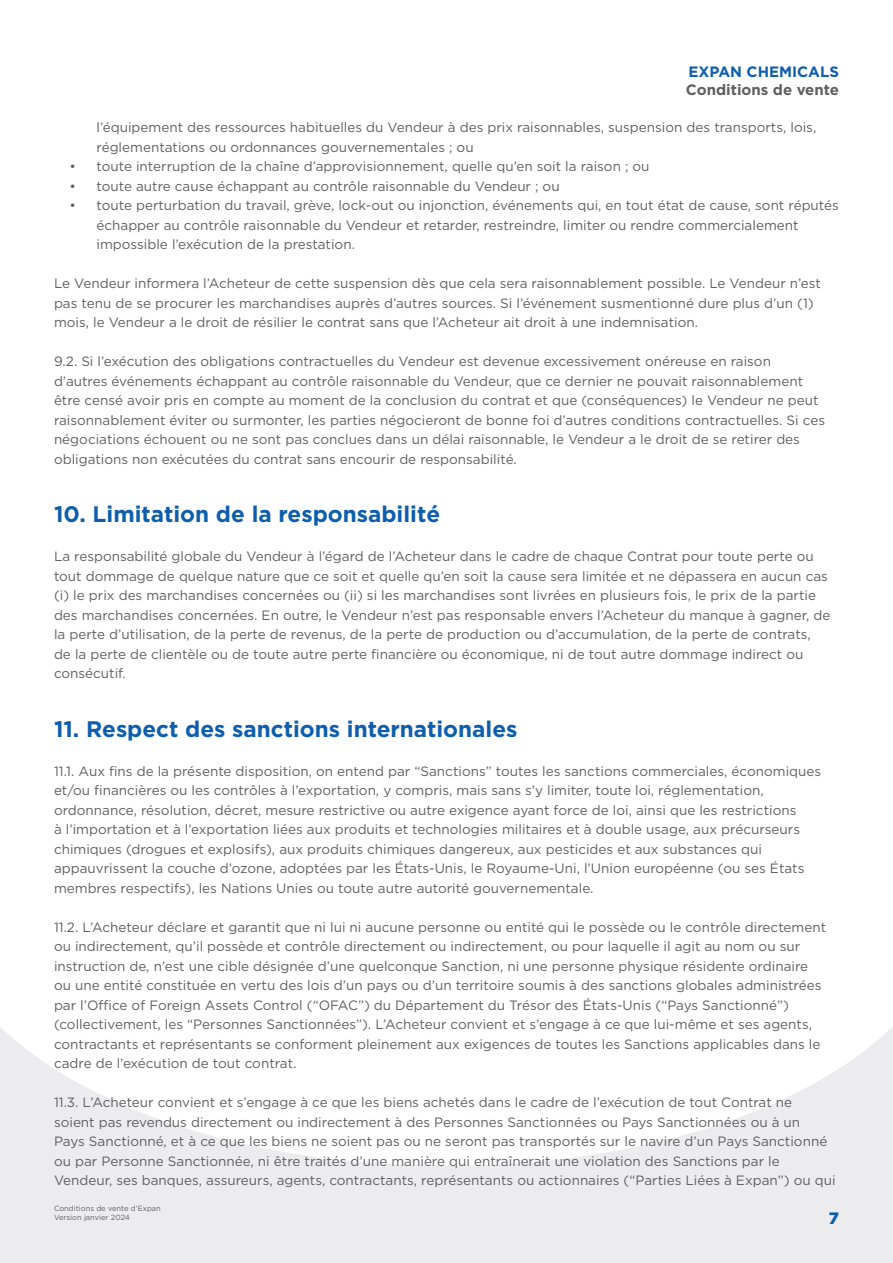
<style>
.page{position:relative;width:893px;height:1263px;background:#fff}
.page>*{position:absolute;margin:0;border:0;box-sizing:border-box;transform-origin:0 0}
.Body{font:700 22.5px "Gotham";color:#0e5ead}
.t1{font:900 16.5px "Gotham";color:#0e5ead}
.t2{font:700 15px "Gotham";color:#5f5f62}
.t3{font:700 15px "Gotham";color:#0e5ead}
.Body-2{font:13.5px/19.5px "Gotham";color:#5f5f62}
.t4{font:7.5px/9px "Gotham";color:#5f5f62}
</style>
<div class="page">
<div style="left:0;top:913px;width:893px;height:350px;background:#ececee"></div>
<svg style="left:0;top:913px;width:893px;height:253px;fill:#fff"></svg>
<p class="t3" style="left:688px;top:63px;width:152px">EXPAN CHEMICALS</p>
<p class="t2" style="left:686px;top:81px;width:155px">Conditions de vente</p>
<p class="Body-2" style="left:97px;top:117px;width:721px">l’équipement des ressources habituelles du Vendeur à des prix raisonnables, suspension des transports, lois, réglementations ou ordonnances gouvernementales ; ou</p>
<p class="Body-2" style="left:70px;top:156px;width:581px">• toute interruption de la chaîne d’approvisionnement, quelle qu’en soit la raison ; ou</p>
<p class="Body-2" style="left:70px;top:176px;width:492px">• toute autre cause échappant au contrôle raisonnable du Vendeur ; ou</p>
<p class="Body-2" style="left:97px;top:195px;width:744px;text-indent:-27px">• toute perturbation du travail, grève, lock-out ou injonction, événements qui, en tout état de cause, sont réputés échapper au contrôle raisonnable du Vendeur et retarder, restreindre, limiter ou rendre commercialement impossible l’exécution de la prestation.</p>
<p class="Body-2" style="left:54px;top:273px;width:768px">Le Vendeur informera l’Acheteur de cette suspension dès que cela sera raisonnablement possible. Le Vendeur n’est pas tenu de se procurer les marchandises auprès d’autres sources. Si l’événement susmentionné dure plus d’un (1) mois, le Vendeur a le droit de résilier le contrat sans que l’Acheteur ait droit à une indemnisation.</p>
<p class="Body-2" style="left:54px;top:351px;width:772px">9.2. Si l’exécution des obligations contractuelles du Vendeur est devenue excessivement onéreuse en raison d’autres événements échappant au contrôle raisonnable du Vendeur, que ce dernier ne pouvait raisonnablement être censé avoir pris en compte au moment de la conclusion du contrat et que (conséquences) le Vendeur ne peut raisonnablement éviter ou surmonter, les parties négocieront de bonne foi d’autres conditions contractuelles. Si ces négociations échouent ou ne sont pas conclues dans un délai raisonnable, le Vendeur a le droit de se retirer des obligations non exécutées du contrat sans encourir de responsabilité.</p>
<p class="Body" style="left:54px;top:501px;width:388px">10. Limitation de la responsabilité</p>
<p class="Body-2" style="left:54px;top:546px;width:778px">La responsabilité globale du Vendeur à l’égard de l’Acheteur dans le cadre de chaque Contrat pour toute perte ou tout dommage de quelque nature que ce soit et quelle qu’en soit la cause sera limitée et ne dépassera en aucun cas (i) le prix des marchandises concernées ou (ii) si les marchandises sont livrées en plusieurs fois, le prix de la partie des marchandises concernées. En outre, le Vendeur n’est pas responsable envers l’Acheteur du manque à gagner, de la perte d’utilisation, de la perte de revenus, de la perte de production ou d’accumulation, de la perte de contrats, de la perte de clientèle ou de toute autre perte financière ou économique, ni de tout autre dommage indirect ou consécutif.</p>
<p class="Body" style="left:54px;top:716px;width:465px">11. Respect des sanctions internationales</p>
<p class="Body-2" style="left:54px;top:761px;width:769px">11.1. Aux fins de la présente disposition, on entend par “Sanctions” toutes les sanctions commerciales, économiques et/ou financières ou les contrôles à l’exportation, y compris, mais sans s’y limiter, toute loi, réglementation, ordonnance, résolution, décret, mesure restrictive ou autre exigence ayant force de loi, ainsi que les restrictions<br>à l’importation et à l’exportation liées aux produits et technologies militaires et à double usage, aux précurseurs chimiques (drogues et explosifs), aux produits chimiques dangereux, aux pesticides et aux substances qui appauvrissent la couche d’ozone, adoptées par les États-Unis, le Royaume-Uni, l’Union européenne (ou ses États membres respectifs), les Nations Unies ou toute autre autorité gouvernementale.</p>
<p class="Body-2" style="left:54px;top:917px;width:774px">11.2. L’Acheteur déclare et garantit que ni lui ni aucune personne ou entité qui le possède ou le contrôle directement ou indirectement, qu’il possède et contrôle directement ou indirectement, ou pour laquelle il agit au nom ou sur instruction de, n’est une cible désignée d’une quelconque Sanction, ni une personne physique résidente ordinaire ou une entité constituée en vertu des lois d’un pays ou d’un territoire soumis à des sanctions globales administrées par l’Office of Foreign Assets Control (“OFAC”) du Département du Trésor des États-Unis (“Pays Sanctionné”) (collectivement, les “Personnes Sanctionnées”). L’Acheteur convient et s’engage à ce que lui-même et ses agents, contractants et représentants se conforment pleinement aux exigences de toutes les Sanctions applicables dans le cadre de l’exécution de tout contrat.</p>
<p class="Body-2" style="left:54px;top:1092px;width:783px">11.3. L’Acheteur convient et s’engage à ce que les biens achetés dans le cadre de l’exécution de tout Contrat ne soient pas revendus directement ou indirectement à des Personnes Sanctionnées ou Pays Sanctionnées ou à un<br>Pays Sanctionné, et à ce que les biens ne soient pas ou ne seront pas transportés sur le navire d’un Pays Sanctionné ou par Personne Sanctionnée, ni être traités d’une manière qui entraînerait une violation des Sanctions par le Vendeur, ses banques, assureurs, agents, contractants, représentants ou actionnaires (“Parties Liées à Expan”) ou qui</p>
<p class="t4" style="left:54px;top:1204px;width:108px">Conditions de vente d’Expan<br>Version janvier 2024</p>
<p class="t1" style="left:829px;top:1207px;width:12px">7</p>
</div>
